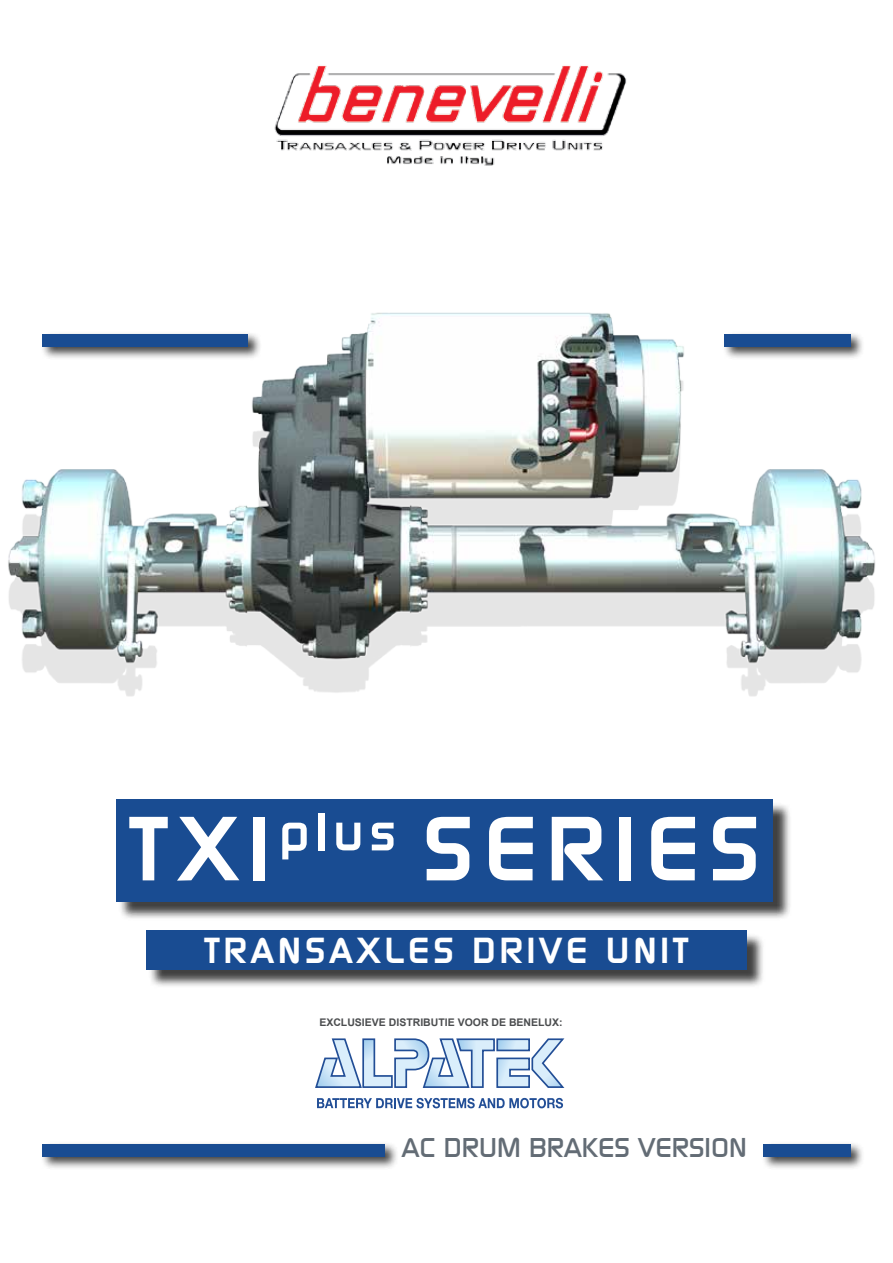
<style>
.page{position:relative;width:893px;height:1263px;background:#fff}
.page>*{position:absolute;margin:0;border:0;box-sizing:border-box;transform-origin:0 0}
.t1{font:700 90px "Modaerne";letter-spacing:.1em;color:#fff;scale:1.06 1}
.t2{font:700 36px "Modaerne";letter-spacing:.1em;color:#fff;scale:1.06 1}
.t3{font:27px "Modaerne";color:#636c75;scale:1.07 1}
.t4{font:700 10.5px "Arial";color:#4b4d4f}
</style>
<div class="page">
<img style="left:8px;top:312px;width:868px;height:385px">
<img style="left:274px;top:65px;width:353px;height:101px">
<div style="left:40px;top:1141px;width:359px;height:30px;background:#000;opacity:.75"></div>
<div style="left:43px;top:1144px;width:342px;height:12px;background:#194c92"></div>
<div style="left:148px;top:933px;width:618px;height:55px;background:#000;opacity:.75"></div>
<div style="left:146px;top:931px;width:601px;height:39px;background:#194c92"></div>
<div style="left:40px;top:332px;width:222px;height:29px;background:#000;opacity:.75"></div>
<div style="left:43px;top:334px;width:205px;height:13px;background:#194c92"></div>
<div style="left:722px;top:332px;width:143px;height:29px;background:#000;opacity:.75"></div>
<div style="left:724px;top:334px;width:126px;height:13px;background:#194c92"></div>
<div style="left:761px;top:1141px;width:104px;height:30px;background:#000;opacity:.75"></div>
<div style="left:763px;top:1144px;width:87px;height:12px;background:#194c92"></div>
<div style="left:118px;top:802px;width:673px;height:118px;background:#000;opacity:.75"></div>
<div style="left:116px;top:799px;width:657px;height:102px;background:#194c92"></div>
<svg style="left:315px;top:1038px;width:250px;height:50px"></svg>
<svg style="left:317px;top:1098px;width:246px;height:10px"></svg>
<h1 class="t1" style="left:129px;top:799px;width:597px">TXI<sup>plus</sup> SERIES</h1>
<h2 class="t2" style="left:204px;top:931px;width:459px">TRANSAXLES DRIVE UNIT</h2>
<p class="t4" style="left:319px;top:1015px;width:245px">EXCLUSIEVE DISTRIBUTIE VOOR DE BENELUX:</p>
<h3 class="t3" style="left:402px;top:1132px;width:324px">AC DRUM BRAKES VERSION</h3>
</div>
